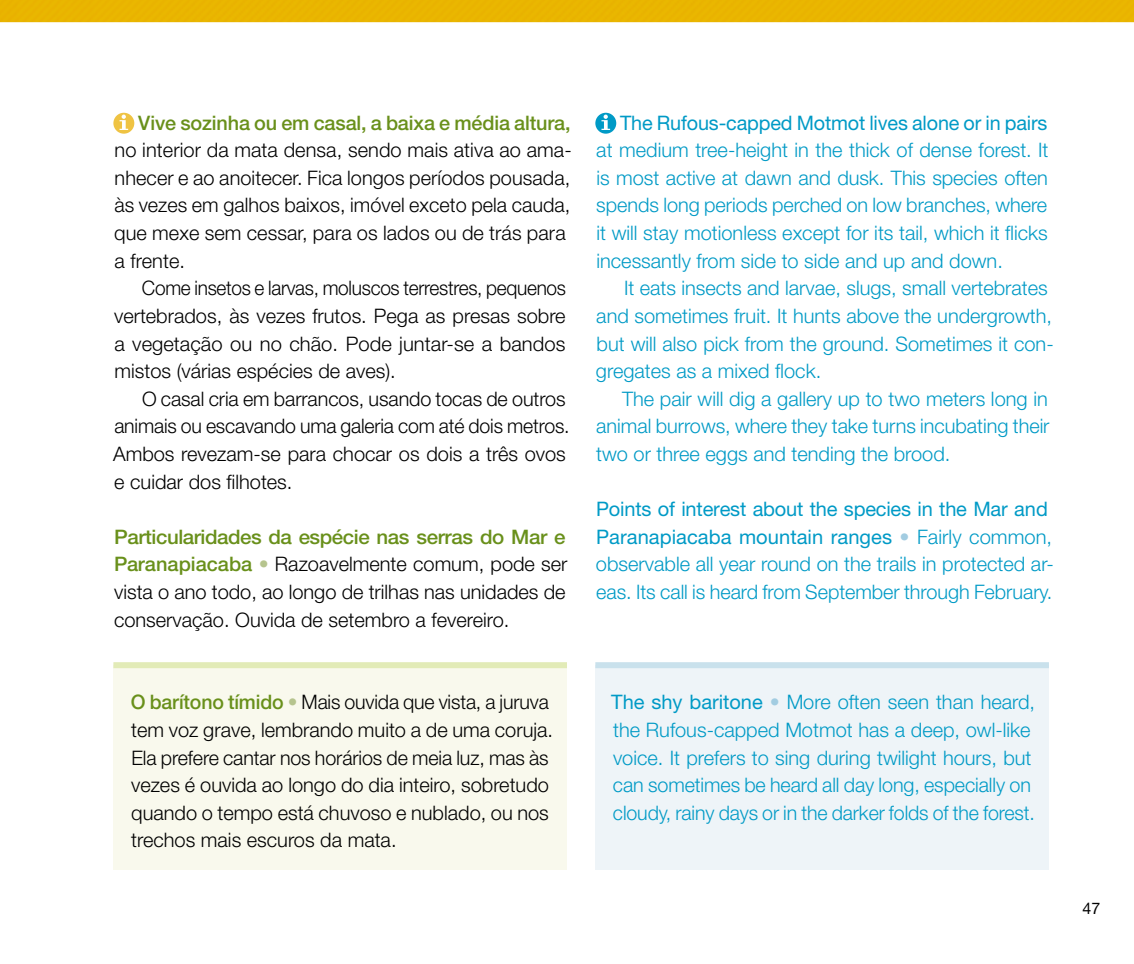
<style>
.page{position:relative;width:1134px;height:964px;background:#fff}
.page>*{position:absolute;margin:0;border:0;box-sizing:border-box;transform-origin:0 0}
._08-Texto_com_recuo{font:300 20px/27.6px "Helvetica Neue LT Pro";color:#009ac6}
._07-Primeiro_paragra{font:300 20px/27.6px "Helvetica Neue LT Pro";color:#009ac6;text-align:justify}
._06-Texto_box_PT{font:300 20px/27.6px "Helvetica Neue LT Pro";color:#000}
._03-Primeiro_paragra{font:300 20px/27.6px "Helvetica Neue LT Pro";letter-spacing:.005em;color:#000}
._10-Texto_box_EN{font:300 20px/27.6px "Helvetica Neue LT Pro";color:#009ac6}
._09-Subtítulo_EN{font:300 20px/27.6px "Helvetica Neue LT Pro";color:#009ac6}
._05-Subtítulo_PT{font:300 20px/27.6px "Helvetica Neue LT Pro";color:#000;text-align:justify}
._12-Texto_com_recuo{font:300 20px/27.6px "Helvetica Neue LT Pro";color:#000;text-align:justify;scale:.95 1}
._12-Texto_com_recuo-2{font:300 20px/27.6px "Helvetica Neue LT Pro";color:#000}
.t1{font:16px "Helvetica Neue LT Pro";color:#000}
.s1{font-weight:500;color:#69901b}
.s2{font-weight:500;color:#b6c48e}
.s3{font-weight:400}
.s4{font-weight:400;color:#a2cce1}
</style>
<div class="page">
<div style="left:0;top:0;width:1134px;height:22px;background:#e9b500"></div>
<svg style="left:113px;top:113px;width:21px;height:21px"></svg>
<div style="left:113px;top:665px;width:454px;height:205px;background:#f9f9ed"></div>
<div style="left:113px;top:662px;width:454px;height:6px;background:#e2ebb7"></div>
<svg style="left:595px;top:113px;width:21px;height:21px"></svg>
<div style="left:595px;top:665px;width:454px;height:205px;background:#eef4f8"></div>
<div style="left:595px;top:662px;width:454px;height:6px;background:#c9e1ec"></div>
<p class="_03-Primeiro_paragra" style="left:114px;top:108px;width:459px;text-indent:24px"><span class="s1">Vive sozinha ou em casal, a baixa e média altura, </span>no interior da mata densa, sendo mais ativa ao ama&shy;nhecer e ao anoitecer. Fica longos períodos pousada, às vezes em galhos baixos, imóvel exceto pela cauda, que mexe sem cessar, para os lados ou de trás para a frente.</p>
<p class="_12-Texto_com_recuo" style="left:114px;top:274px;width:477px;text-indent:28px">Come insetos e larvas, moluscos terrestres, pequenos vertebrados, às vezes frutos. Pega as presas sobre a vegetação ou no chão. Pode juntar-se a bandos mistos (várias espécies de aves).</p>
<p class="_12-Texto_com_recuo-2" style="left:113px;top:384px;width:458px;text-indent:29px">O casal cria em barrancos, usando tocas de outros animais ou escavando uma galeria com até dois metros.<br>Ambos revezam-se para chocar os dois a três ovos e cuidar dos filhotes.</p>
<p class="_05-Subtítulo_PT" style="left:114px;top:522px;width:455px"><span class="s1">Particularidades da espécie nas serras do Mar e Paranapiacaba</span> <span class="s2">•</span> Razoavelmente comum, pode ser vista o ano todo, ao longo de trilhas nas unidades de conservação. Ouvida de setembro a fevereiro.</p>
<p class="_07-Primeiro_paragra" style="left:596px;top:108px;width:454px;text-indent:24px"><span class="s3">The Rufous-capped Motmot lives alone or in pairs </span>at medium tree-height in the thick of dense forest. It is most active at dawn and dusk. This species often spends long periods perched on low branches, where it will stay motionless except for its tail, which it flicks incessantly from side to side and up and down.</p>
<p class="_08-Texto_com_recuo" style="left:596px;top:274px;width:459px;text-indent:28px">It eats insects and larvae, slugs, small vertebrates and sometimes fruit. It hunts above the undergrowth, but will also pick from the ground. Sometimes it con&shy;gregates as a mixed flock.</p>
<p class="_08-Texto_com_recuo" style="left:596px;top:384px;width:455px;text-align:justify;text-indent:26px">The pair will dig a gallery up to two meters long in animal burrows, where they take turns incubating their two or three eggs and tending the brood.</p>
<p class="_09-Subtítulo_EN" style="left:596px;top:495px;width:459px"><span class="s3">Points of interest about the species in the Mar and Paranapiacaba mountain ranges</span> <span class="s4">•</span> Fairly common, observable all year round on the trails in protected ar&shy;eas. Its call is heard from September through February.</p>
<p class="_06-Texto_box_PT" style="left:131px;top:688px;width:424px"><span class="s1">O barítono tímido</span> <span class="s2">•</span> Mais ouvida que vista, a juruva tem voz grave, lembrando muito a de uma coruja.<br>Ela prefere cantar nos horários de meia luz, mas às vezes é ouvida ao longo do dia inteiro, sobretudo quando o tempo está chuvoso e nublado, ou nos trechos mais escuros da mata.</p>
<p class="_10-Texto_box_EN" style="left:611px;top:688px;width:425px"><span class="s3">The shy baritone</span> <span class="s4">•</span> More often seen than heard, the Rufous-capped Motmot has a deep, owl-like voice. It prefers to sing during twilight hours, but can sometimes be heard all day long, especially on cloudy, rainy days or in the darker folds of the forest.</p>
<p class="t1" style="left:1082px;top:898px;width:19px">47</p>
</div>
